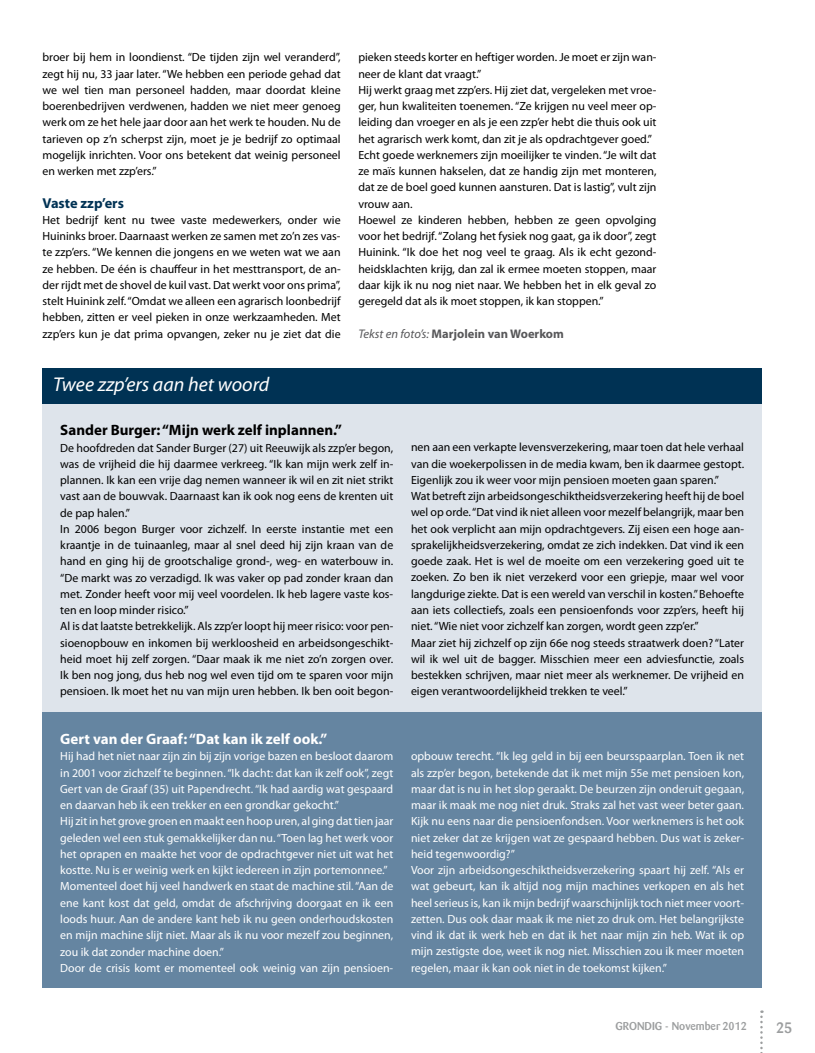
<style>
.page{position:relative;width:815px;height:1053px;background:#fff}
.page>*{position:absolute;margin:0;border:0;box-sizing:border-box;transform-origin:0 0}
.t1{font:italic 20px "Myriad Pro";color:#fff}
.t2{font:700 15px "Myriad Pro";color:#000}
.t3{font:700 15px "Myriad Pro";color:#fff}
.t4{font:500 15px "Barmeno Pro";color:#9c9e9f}
.t5{font:700 14.38px "Myriad Pro";color:#003254}
.t6{font:700 12.5px "Myriad Pro";color:#58585a}
.t7{font:11.88px/16.2px "Myriad Pro";color:#000}
.t8{font:11.88px/16.2px "Myriad Pro";color:#fff}
.t9{font:500 11.25px "Barmeno Pro";color:#9c9e9f}
.s1{font-weight:400;font-style:italic}
</style>
<div class="page">
<svg style="left:760px;top:1010px;width:3px;height:43px"></svg>
<div style="left:43px;top:711px;width:719px;height:277px;background:#6585a1"></div>
<div style="left:43px;top:404px;width:719px;height:307px;background:#dee4eb"></div>
<div style="left:43px;top:369px;width:719px;height:35px;background:#003254"></div>
<p class="t7" style="left:43px;top:49px;width:300px;text-align:justify">broer bij hem in loondienst. “De tijden zijn wel veranderd”, zegt hij nu, 33 jaar later. “We hebben een periode gehad dat we wel tien man personeel hadden, maar doordat kleine boerenbedrijven verdwenen, hadden we niet meer genoeg werk om ze het hele jaar door aan het werk te houden. Nu de tarieven op z’n scherpst zijn, moet je je bedrijf zo optimaal mogelijk inrichten. Voor ons betekent dat weinig personeel en werken met zzp’ers.”</p>
<p class="t5" style="left:43px;top:193px;width:83px">Vaste zzp’ers</p>
<p class="t7" style="left:43px;top:211px;width:300px;text-align:justify">Het bedrijf kent nu twee vaste medewerkers, onder wie Huininks broer. Daarnaast werken ze samen met zo’n zes vas&shy;te zzp’ers. “We kennen die jongens en we weten wat we aan ze hebben. De één is chauffeur in het mesttransport, de an&shy;der rijdt met de shovel de kuil vast. Dat werkt voor ons prima”, stelt Huinink zelf. “Omdat we alleen een agrarisch loonbedrijf hebben, zitten er veel pieken in onze werkzaamheden. Met zzp’ers kun je dat prima opvangen, zeker nu je ziet dat die</p>
<p class="t7" style="left:358px;top:49px;width:300px">pieken steeds korter en heftiger worden. Je moet er zijn wan&shy;neer de klant dat vraagt.”<br>Hij werkt graag met zzp’ers. Hij ziet dat, vergeleken met vroe&shy;ger, hun kwaliteiten toenemen. “Ze krijgen nu veel meer op&shy;leiding dan vroeger en als je een zzp’er hebt die thuis ook uit het agrarisch werk komt, dan zit je als opdrachtgever goed.” Echt goede werknemers zijn moeilijker te vinden. “Je wilt dat ze maïs kunnen hakselen, dat ze handig zijn met monteren, dat ze de boel goed kunnen aansturen. Dat is lastig”, vult zijn vrouw aan.<br>Hoewel ze kinderen hebben, hebben ze geen opvolging voor het bedrijf. “Zolang het fysiek nog gaat, ga ik door”, zegt Huinink. “Ik doe het nog veel te graag. Als ik echt gezond&shy;heidsklachten krijg, dan zal ik ermee moeten stoppen, maar daar kijk ik nu nog niet naar. We hebben het in elk geval zo geregeld dat als ik moet stoppen, ik kan stoppen.”</p>
<p class="t6" style="left:358px;top:325px;width:207px"><span class="s1">Tekst en foto’s:</span> Marjolein van Woerkom</p>
<h1 class="t1" style="left:53px;top:372px;width:218px">Twee zzp’ers aan het woord</h1>
<p class="t2" style="left:60px;top:420px;width:283px">Sander Burger: “Mijn werk zelf inplannen.”</p>
<p class="t7" style="left:60px;top:439px;width:335px">De hoofdreden dat Sander Burger (27) uit Reeuwijk als zzp’er begon, was de vrijheid die hij daarmee verkreeg. “Ik kan mijn werk zelf in&shy;plannen. Ik kan een vrije dag nemen wanneer ik wil en zit niet strikt vast aan de bouwvak. Daarnaast kan ik ook nog eens de krenten uit de pap halen.”<br>In 2006 begon Burger voor zichzelf. In eerste instantie met een kraantje in de tuinaanleg, maar al snel deed hij zijn kraan van de hand en ging hij de grootschalige grond-, weg- en waterbouw in. “De markt was zo verzadigd. Ik was vaker op pad zonder kraan dan met. Zonder heeft voor mij veel voordelen. Ik heb lagere vaste kos&shy;ten en loop minder risico.”<br>Al is dat laatste betrekkelijk. Als zzp’er loopt hij meer risico: voor pen&shy;sioenopbouw en inkomen bij werkloosheid en arbeidsongeschikt&shy;heid moet hij zelf zorgen. “Daar maak ik me niet zo’n zorgen over.<br>Ik ben nog jong, dus heb nog wel even tijd om te sparen voor mijn pensioen. Ik moet het nu van mijn uren hebben. Ik ben ooit begon-</p>
<p class="t7" style="left:411px;top:439px;width:335px">nen aan een verkapte levensverzekering, maar toen dat hele verhaal van die woekerpolissen in de media kwam, ben ik daarmee gestopt.<br>Eigenlijk zou ik weer voor mijn pensioen moeten gaan sparen.”<br>Wat betreft zijn arbeidsongeschiktheidsverzekering heeft hij de boel wel op orde. “Dat vind ik niet alleen voor mezelf belangrijk, maar ben het ook verplicht aan mijn opdrachtgevers. Zij eisen een hoge aan&shy;sprakelijkheidsverzekering, omdat ze zich indekken. Dat vind ik een goede zaak. Het is wel de moeite om een verzekering goed uit te zoeken. Zo ben ik niet verzekerd voor een griepje, maar wel voor langdurige ziekte. Dat is een wereld van verschil in kosten.” Behoefte aan iets collectiefs, zoals een pensioenfonds voor zzp’ers, heeft hij niet. “Wie niet voor zichzelf kan zorgen, wordt geen zzp’er.”<br>Maar ziet hij zichzelf op zijn 66e nog steeds straatwerk doen? “Later wil ik wel uit de bagger. Misschien meer een adviesfunctie, zoals bestekken schrijven, maar niet meer als werknemer. De vrijheid en eigen verantwoordelijkheid trekken te veel.”</p>
<p class="t3" style="left:60px;top:729px;width:269px">Gert van der Graaf: “Dat kan ik zelf ook.”</p>
<p class="t8" style="left:60px;top:748px;width:335px">Hij had het niet naar zijn zin bij zijn vorige bazen en besloot daarom in 2001 voor zichzelf te beginnen. “Ik dacht: dat kan ik zelf ook”, zegt Gert van de Graaf (35) uit Papendrecht. “Ik had aardig wat gespaard en daarvan heb ik een trekker en een grondkar gekocht.”<br>Hij zit in het grove groen en maakt een hoop uren, al ging dat tien jaar geleden wel een stuk gemakkelijker dan nu. “Toen lag het werk voor het oprapen en maakte het voor de opdrachtgever niet uit wat het kostte. Nu is er weinig werk en kijkt iedereen in zijn portemonnee.” Momenteel doet hij veel handwerk en staat de machine stil. “Aan de ene kant kost dat geld, omdat de afschrijving doorgaat en ik een loods huur. Aan de andere kant heb ik nu geen onderhoudskosten en mijn machine slijt niet. Maar als ik nu voor mezelf zou beginnen, zou ik dat zonder machine doen.”<br>Door de crisis komt er momenteel ook weinig van zijn pensioen-</p>
<p class="t8" style="left:411px;top:748px;width:335px">opbouw terecht. “Ik leg geld in bij een beursspaarplan. Toen ik net als zzp’er begon, betekende dat ik met mijn 55e met pensioen kon, maar dat is nu in het slop geraakt. De beurzen zijn onderuit gegaan, maar ik maak me nog niet druk. Straks zal het vast weer beter gaan.<br>Kijk nu eens naar die pensioenfondsen. Voor werknemers is het ook niet zeker dat ze krijgen wat ze gespaard hebben. Dus wat is zeker&shy;heid tegenwoordig?”<br>Voor zijn arbeidsongeschiktheidsverzekering spaart hij zelf. “Als er wat gebeurt, kan ik altijd nog mijn machines verkopen en als het heel serieus is, kan ik mijn bedrijf waarschijnlijk toch niet meer voort&shy;zetten. Dus ook daar maak ik me niet zo druk om. Het belangrijkste vind ik dat ik werk heb en dat ik het naar mijn zin heb. Wat ik op mijn zestigste doe, weet ik nog niet. Misschien zou ik meer moeten regelen, maar ik kan ook niet in de toekomst kijken.”</p>
<p class="t9" style="left:616px;top:1018px;width:133px">GRONDIG - November 2012</p>
<p class="t4" style="left:776px;top:1017px;width:18px">25</p>
</div>
